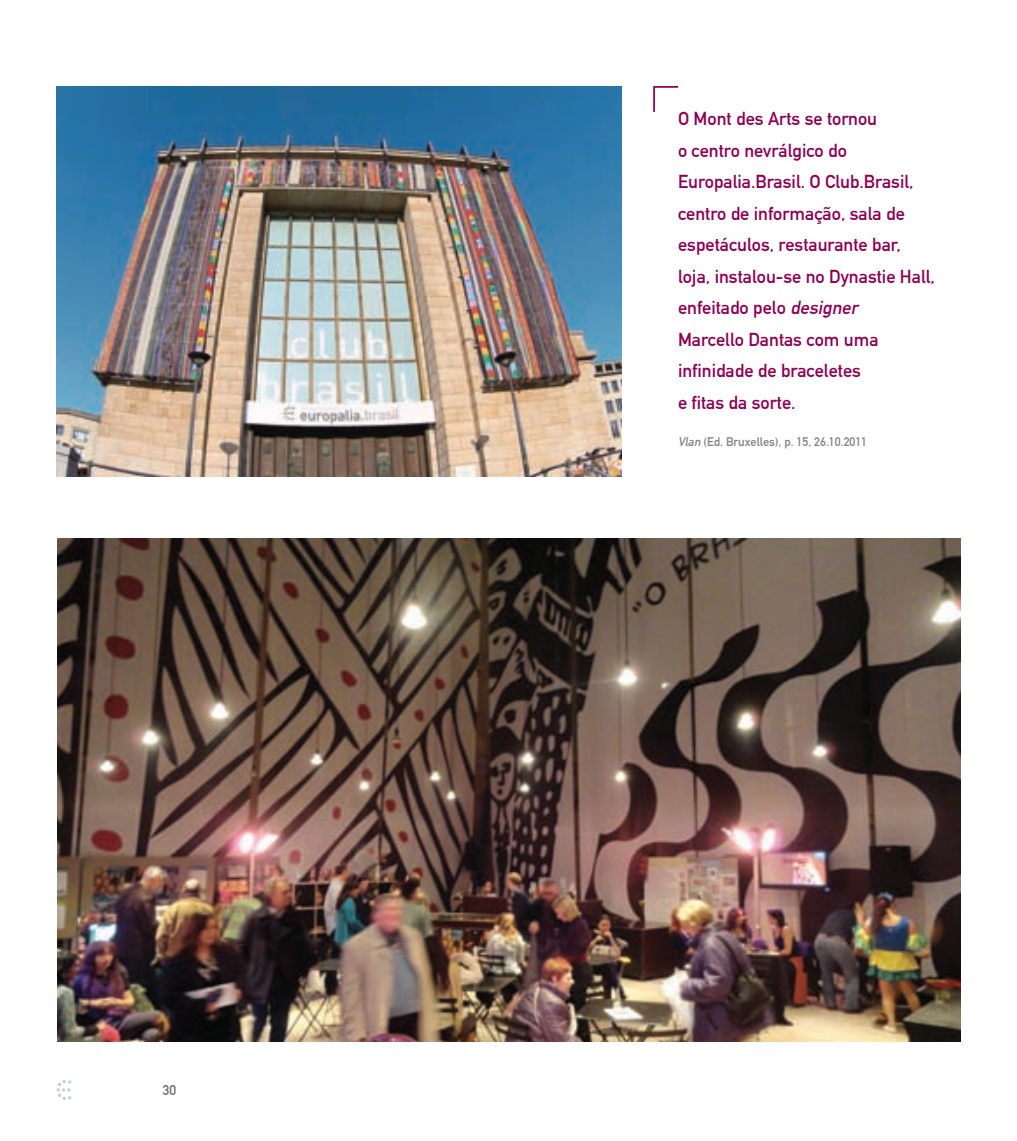
<style>
.page{position:relative;width:1017px;height:1141px;background:#fff}
.page>*{position:absolute;margin:0;border:0;box-sizing:border-box;transform-origin:0 0}
.t1{font:18.38px/31.5px "DIN Mittelschrift";color:#8d0052}
.t2{font:14px "DIN Mittelschrift";color:#6c6d70}
.t3{font:12.25px "DIN Mittelschrift";color:#808285}
.s1{font-style:italic}
</style>
<div class="page">
<svg style="left:56px;top:1080px;width:15px;height:20px"></svg>
<img style="left:56px;top:86px;width:565px;height:390px">
<img style="left:58px;top:538px;width:902px;height:504px">
<svg style="left:653px;top:86px;width:25px;height:26px"></svg>
<p class="t2" style="left:163px;top:1082px;width:15px">30</p>
<p class="t1" style="left:678px;top:103px;width:258px">O Mont des Arts se tornou<br>o centro nevrálgico do<br>Europalia.Brasil. O Club.Brasil, centro de informação, sala de espetáculos, restaurante bar, loja, instalou-se no Dynastie Hall, enfeitado pelo <span class="s1">designer<br></span>Marcello Dantas com uma infinidade de braceletes<br>e fitas da sorte.</p>
<p class="t3" style="left:678px;top:435px;width:191px"><span class="s1">Vlan</span> (Ed. Bruxelles), p. 15, 26.10.2011</p>
</div>
